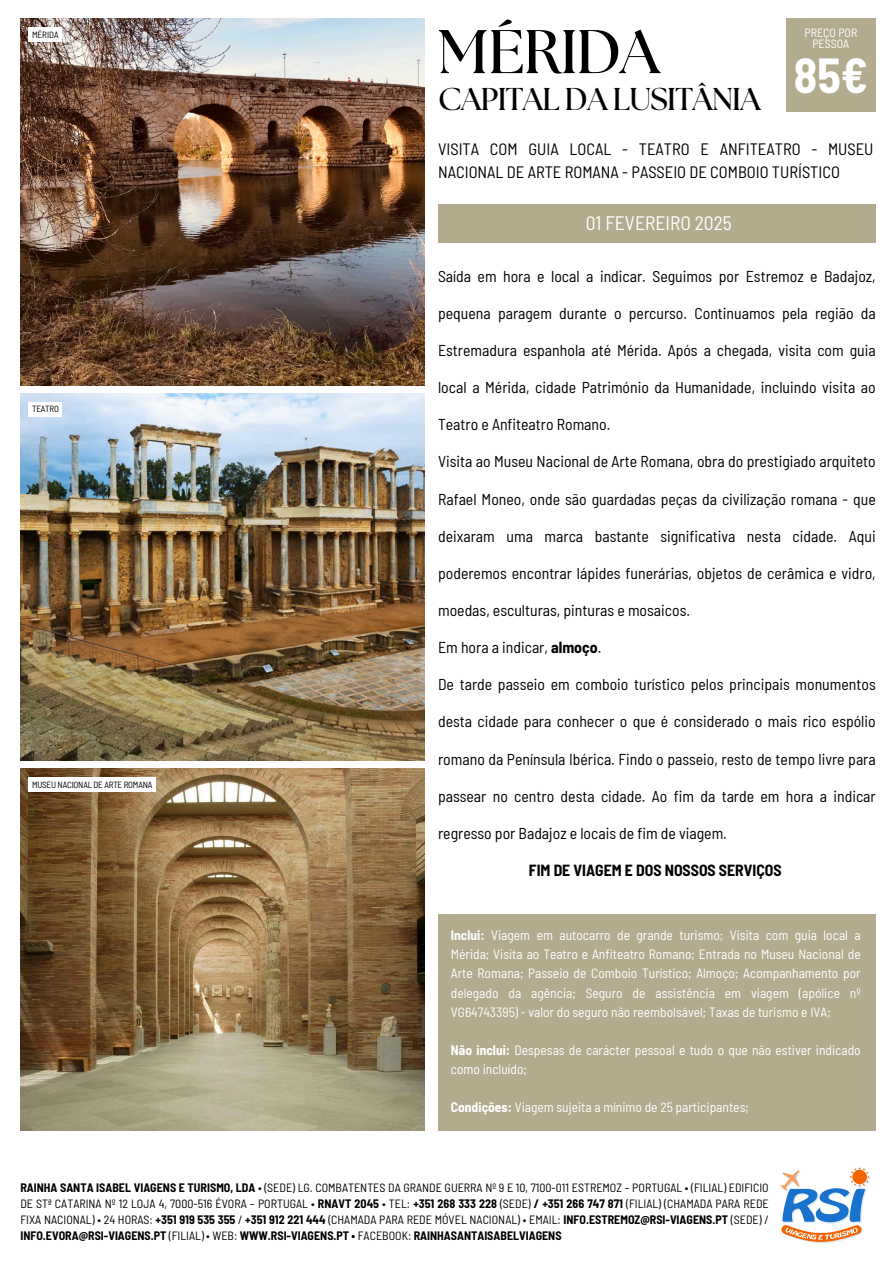
<style>
.page{position:relative;width:894px;height:1264px;background:#fff}
.page>*{position:absolute;margin:0;border:0;box-sizing:border-box;transform-origin:0 0}
.t1{font:700 61.5px "The Seasons";letter-spacing:-.02em;color:#000}
.t2{font:700 semi-condensed 48px "Barlow";color:#fff}
.t3{font:700 31.5px "The Seasons";letter-spacing:-.02em;color:#000}
.t4{font:semi-condensed 19.5px "Barlow";color:#fff}
.t5{font:semi-condensed 16.5px/22.5px "Barlow";color:#000}
.t6{font:semi-condensed 15.75px "Barlow";color:#000}
.t7{font:700 semi-condensed 15.75px "Barlow";color:#000}
.t8{font:semi-condensed 13.5px/19px "Barlow";color:#fff;text-align:justify}
.t9{font:semi-condensed 12px/16px "Barlow";color:#000;text-align:justify}
.t10{font:semi-condensed 12px/11.2px "Barlow";color:#fff;text-align:center}
.t11{font:semi-condensed 9px "Barlow";letter-spacing:-.02em;color:#000}
.s1{font-weight:700}
</style>
<div class="page">
<img style="left:780px;top:1167px;width:90px;height:75px">
<div style="left:438px;top:204px;width:437px;height:39px;background:#b3ab8e"></div>
<div style="left:785px;top:18px;width:90px;height:93px;background:#b3ab8e"></div>
<img style="left:20px;top:768px;width:404px;height:362px">
<div style="left:438px;top:914px;width:437px;height:216px;background:#b3ab8e"></div>
<img style="left:20px;top:393px;width:404px;height:367px">
<img style="left:20px;top:18px;width:404px;height:367px">
<div style="left:28px;top:28px;width:34px;height:14px;background:#fff"></div>
<div style="left:28px;top:777px;width:128px;height:14px;background:#fff"></div>
<div style="left:28px;top:402px;width:34px;height:14px;background:#fff"></div>
<h5 class="t11" style="left:32px;top:29px;width:28px">MÉRIDA</h5>
<p class="t11" style="left:32px;top:403px;width:28px">TEATRO</p>
<h6 class="t11" style="left:32px;top:778px;width:122px">MUSEU NACIONAL DE ARTE ROMANA</h6>
<h3 class="t1" style="left:438px;top:24px;width:223px">MÉRIDA</h3>
<h3 class="t3" style="left:438px;top:85px;width:324px">CAPITAL DA LUSITÂNIA</h3>
<p class="t10" style="left:804px;top:26px;width:54px">PREÇO POR<br>PESSOA</p>
<p class="t2" style="left:793px;top:45px;width:76px">85€</p>
<h4 class="t5" style="left:438px;top:137px;width:437px">VISITA COM GUIA LOCAL - TEATRO E ANFITEATRO - MUSEU<br>NACIONAL DE ARTE ROMANA - PASSEIO DE COMBOIO TURÍSTICO</h4>
<p class="t4" style="left:585px;top:210px;width:148px">01 FEVEREIRO 2025</p>
<h1 class="t6" style="left:438px;top:266px;width:439px">Saída em hora e local a indicar. Seguimos por Estremoz e Badajoz,</h1>
<h1 class="t6" style="left:438px;top:303px;width:439px">pequena paragem durante o percurso. Continuamos pela região da</h1>
<h1 class="t6" style="left:438px;top:340px;width:439px">Estremadura espanhola até Mérida. Após a chegada, visita com guia</h1>
<h1 class="t6" style="left:438px;top:377px;width:439px">local a Mérida, cidade Património da Humanidade, incluindo visita ao</h1>
<h1 class="t6" style="left:438px;top:414px;width:174px">Teatro e Anfiteatro Romano.</h1>
<h1 class="t6" style="left:438px;top:451px;width:439px">Visita ao Museu Nacional de Arte Romana, obra do prestigiado arquiteto</h1>
<h1 class="t6" style="left:438px;top:489px;width:439px">Rafael Moneo, onde são guardadas peças da civilização romana - que</h1>
<h1 class="t6" style="left:438px;top:526px;width:439px">deixaram uma marca bastante significativa nesta cidade. Aqui</h1>
<h1 class="t6" style="left:438px;top:563px;width:439px">poderemos encontrar lápides funerárias, objetos de cerâmica e vidro,</h1>
<h1 class="t6" style="left:438px;top:600px;width:253px">moedas, esculturas, pinturas e mosaicos.</h1>
<h1 class="t6" style="left:438px;top:637px;width:165px">Em hora a indicar, <span class="s1">almoço</span>.</h1>
<h1 class="t6" style="left:438px;top:674px;width:439px">De tarde passeio em comboio turístico pelos principais monumentos</h1>
<h1 class="t6" style="left:438px;top:711px;width:439px">desta cidade para conhecer o que é considerado o mais rico espólio</h1>
<h1 class="t6" style="left:438px;top:748px;width:439px">romano da Península Ibérica. Findo o passeio, resto de tempo livre para</h1>
<h1 class="t6" style="left:438px;top:786px;width:439px">passear no centro desta cidade. Ao fim da tarde em hora a indicar</h1>
<h1 class="t6" style="left:438px;top:823px;width:290px">regresso por Badajoz e locais de fim de viagem.</h1>
<h6 class="t7" style="left:529px;top:860px;width:254px">FIM DE VIAGEM E DOS NOSSOS SERVIÇOS</h6>
<p class="t8" style="left:451px;top:925px;width:411px"><span class="s1">Inclui:</span> Viagem em autocarro de grande turismo; Visita com guia local a Mérida; Visita ao Teatro e Anfiteatro Romano; Entrada no Museu Nacional de Arte Romana; Passeio de Comboio Turístico; Almoço; Acompanhamento por delegado da agência; Seguro de assistência em viagem (apólice nº VG64743395) - valor do seguro não reembolsável; Taxas de turismo e IVA;</p>
<h5 class="t8" style="left:451px;top:1039px;width:411px"><span class="s1">Não inclui:</span> Despesas de carácter pessoal e tudo o que não estiver indicado como incluído;</h5>
<h5 class="t8" style="left:451px;top:1097px;width:299px"><span class="s1">Condições:</span> Viagem sujeita a mínimo de 25 participantes;</h5>
<h2 class="t9" style="left:20px;top:1179px;width:749px"><span class="s1">RAINHA SANTA ISABEL VIAGENS E TURISMO, LDA</span> • (SEDE) LG. COMBATENTES DA GRANDE GUERRA Nº 9 E 10, 7100-011 ESTREMOZ – PORTUGAL • (FILIAL) EDIFICIO DE STª CATARINA Nº 12 LOJA 4, 7000-516 ÉVORA – PORTUGAL • <span class="s1">RNAVT 2045</span> • TEL: <span class="s1">+351 268 333 228</span> (SEDE) <span class="s1">/ +351 266 747 871</span> (FILIAL) (CHAMADA PARA REDE FIXA NACIONAL) • 24 HORAS: <span class="s1">+351 919 535 355</span> / <span class="s1">+351 912 221 444</span> (CHAMADA PARA REDE MÓVEL NACIONAL) • EMAIL: <span class="s1">INFO.ESTREMOZ@RSI-VIAGENS.PT</span> (SEDE) / <span class="s1">INFO.EVORA@RSI-VIAGENS.PT</span> (FILIAL) • WEB: <span class="s1">WWW.RSI-VIAGENS.PT •</span> FACEBOOK: <span class="s1">RAINHASANTAISABELVIAGENS</span></h2>
</div>
